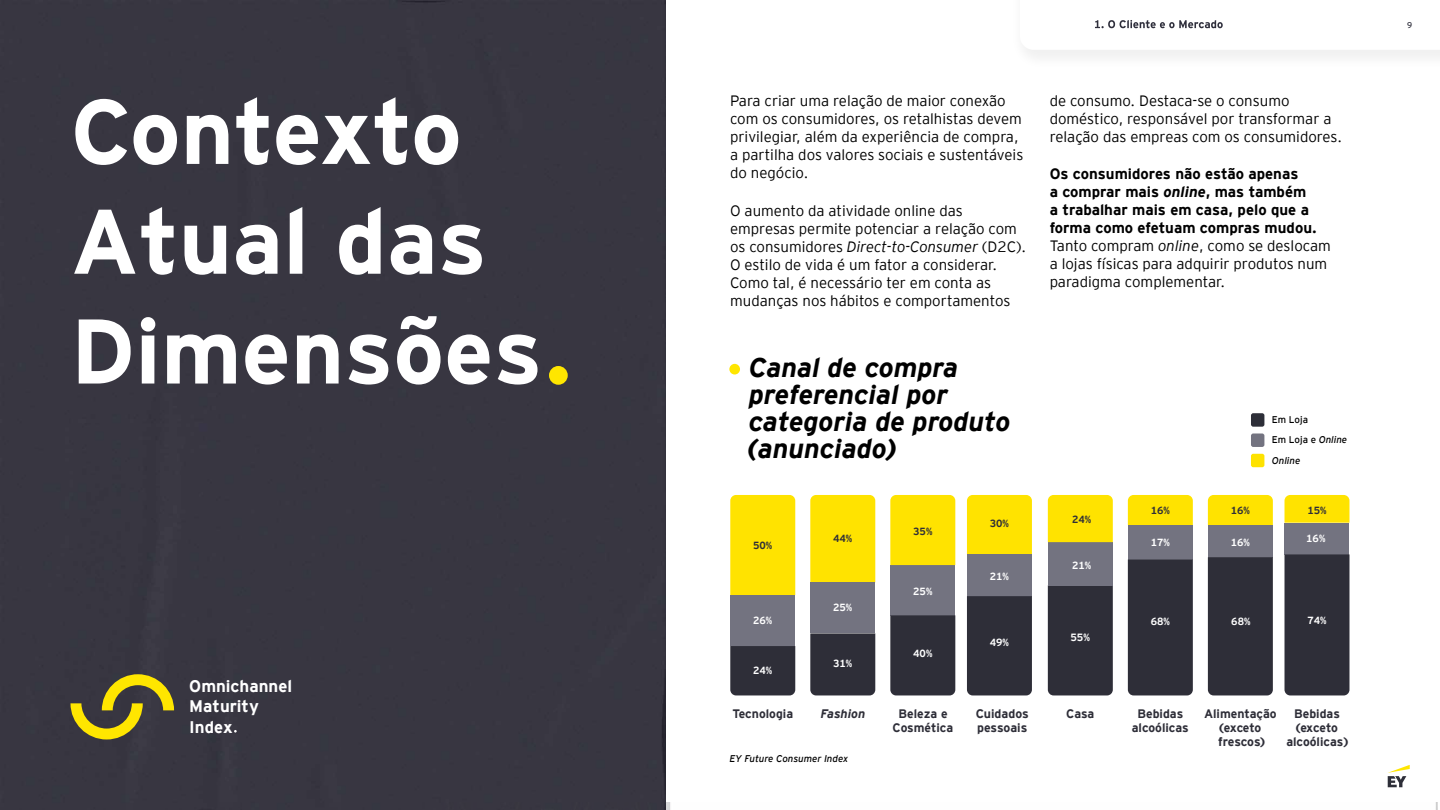
<style>
.page{position:relative;width:1440px;height:810px;background:#fff}
.page>*{position:absolute;margin:0;border:0;box-sizing:border-box;transform-origin:0 0}
.t1{font:700 91.5px/109.8px "EY Interstate";color:#fff}
.t2{font:italic 700 27px/27px "EY Interstate";color:#000}
.t3{font:700 16.8px/20.1px "EY Interstate";color:#fff}
.t4{font:300 15px/18px "EY Interstate";color:#000}
.t5{font:700 15px/18px "EY Interstate";color:#000}
.t6{font:700 12.38px/13.5px "EY Interstate";letter-spacing:-.005em;color:#2e2e38}
.t7{font:italic 700 12.38px "EY Interstate";color:#2e2e38}
.t8{font:700 12.3px/13.7px "EY Interstate";color:#2e2e38;text-align:center}
.t9{font:700 10.5px "EY Interstate";color:#fff}
.t10{font:700 10.35px "EY Interstate";color:#fff}
.t11{font:700 10.35px "EY Interstate";color:#2e2e38}
.t12{font:9.75px/20.2px "EY Interstate";color:#000}
.t13{font:italic 9.75px "EY Interstate";color:#000}
.t14{font:8.25px "EY Interstate";color:#2e2e3b}
.s1{font-style:italic}
.s2{font-weight:300}
.s3{font-weight:300;font-style:italic}
</style>
<div class="page">
<div style="left:0;top:0;width:666px;height:802px;background:#383641"></div>
<div style="left:549px;top:366px;width:19px;height:19px;background:#ffe600;border-radius:50%"></div>
<svg style="left:70px;top:674px;width:104px;height:66px;background:#756c2d"></svg>
<img style="left:0;top:802px;width:1438px;height:8px">
<div style="left:730px;top:495px;width:65px;height:100px;background:#ffe300"></div>
<div style="left:730px;top:595px;width:65px;height:51px;background:#737380"></div>
<div style="left:730px;top:646px;width:65px;height:49px;background:#2e2e38"></div>
<div style="left:810px;top:495px;width:65px;height:87px;background:#ffe300"></div>
<div style="left:810px;top:582px;width:65px;height:51px;background:#737380"></div>
<div style="left:810px;top:633px;width:65px;height:62px;background:#2e2e38"></div>
<div style="left:890px;top:565px;width:65px;height:50px;background:#737380"></div>
<div style="left:890px;top:615px;width:65px;height:80px;background:#2e2e38"></div>
<div style="left:890px;top:495px;width:65px;height:70px;background:#ffe300"></div>
<div style="left:967px;top:495px;width:65px;height:59px;background:#ffe300"></div>
<div style="left:967px;top:554px;width:65px;height:42px;background:#737380"></div>
<div style="left:967px;top:596px;width:65px;height:99px;background:#2e2e38"></div>
<div style="left:1048px;top:585px;width:65px;height:110px;background:#2e2e38"></div>
<div style="left:1048px;top:542px;width:65px;height:43px;background:#737380"></div>
<div style="left:1048px;top:495px;width:65px;height:47px;background:#ffe300"></div>
<div style="left:1128px;top:525px;width:65px;height:35px;background:#737380"></div>
<div style="left:1128px;top:560px;width:65px;height:135px;background:#2e2e38"></div>
<div style="left:1128px;top:495px;width:65px;height:30px;background:#ffe300"></div>
<div style="left:1208px;top:525px;width:65px;height:32px;background:#737380"></div>
<div style="left:1208px;top:495px;width:65px;height:30px;background:#ffe300"></div>
<div style="left:1208px;top:557px;width:65px;height:138px;background:#2e2e38"></div>
<div style="left:1285px;top:495px;width:64px;height:28px;background:#ffe300"></div>
<div style="left:1285px;top:523px;width:64px;height:31px;background:#737380"></div>
<div style="left:1285px;top:554px;width:64px;height:141px;background:#2e2e38"></div>
<div style="left:729px;top:364px;width:11px;height:11px;background:#ffe600;border-radius:50%"></div>
<svg style="left:1388px;top:765px;width:22px;height:22px"></svg>
<div style="left:1069px;top:626px;width:26px;height:29px;background:#2e2e38"></div>
<div style="left:1251px;top:413px;width:13px;height:14px;background:#2d2e38;border-radius:2px"></div>
<div style="left:1251px;top:433px;width:13px;height:14px;background:#737380;border-radius:2px"></div>
<div style="left:1251px;top:454px;width:13px;height:13px;background:#fee200;border-radius:2px"></div>
<div style="left:1010px;top:0;width:430px;height:70px;background:#000;opacity:.06"></div>
<svg style="left:1095px;top:20px;width:128px;height:9px"></svg>
<h1 class="t1" style="left:70px;top:71px;width:474px">Contexto<br>Atual das<br>Dimensões</h1>
<p class="t3" style="left:189px;top:675px;width:104px">Omnichannel<br>Maturity<br>Index</p>
<p class="t4" style="left:730px;top:91px;width:295px">Para criar uma relação de maior conexão com os consumidores, os retalhistas devem privilegiar, além da experiência de compra, a partilha dos valores sociais e sustentáveis do negócio.</p>
<p class="t4" style="left:730px;top:201px;width:297px">O aumento da atividade online das empresas permite potenciar a relação com os consumidores <span class="s1">Direct-to-Consumer</span> (D2C).<br>O estilo de vida é um fator a considerar.<br>Como tal, é necessário ter em conta as mudanças nos hábitos e comportamentos</p>
<h2 class="t2" style="left:749px;top:352px;width:263px">Canal de compra preferencial por categoria de produto (anunciado)</h2>
<p class="t11" style="left:753px;top:538px;width:21px">50%</p>
<p class="t10" style="left:753px;top:613px;width:21px">26%</p>
<p class="t10" style="left:753px;top:663px;width:21px">24%</p>
<p class="t11" style="left:833px;top:531px;width:21px">44%</p>
<p class="t10" style="left:833px;top:600px;width:21px">25%</p>
<p class="t10" style="left:833px;top:656px;width:21px">31%</p>
<p class="t11" style="left:913px;top:524px;width:21px">35%</p>
<p class="t10" style="left:913px;top:584px;width:21px">25%</p>
<p class="t10" style="left:913px;top:646px;width:21px">40%</p>
<p class="t11" style="left:990px;top:516px;width:21px">30%</p>
<p class="t10" style="left:990px;top:569px;width:21px">21%</p>
<p class="t10" style="left:990px;top:635px;width:21px">49%</p>
<p class="t4" style="left:1050px;top:91px;width:294px">de consumo. Destaca-se o consumo doméstico, responsável por transformar a relação das empreas com os consumidores.</p>
<p class="t5" style="left:1050px;top:164px;width:283px">Os consumidores não estão apenas<br>a comprar mais <span class="s1">online</span>, mas também<br>a trabalhar mais em casa, pelo que a forma como efetuam compras mudou.<br><span class="s2">Tanto compram</span> <span class="s3">online</span><span class="s2">, como se deslocam a lojas físicas para adquirir produtos num paradigma complementar.</span></p>
<p class="t11" style="left:1072px;top:512px;width:21px">24%</p>
<p class="t10" style="left:1072px;top:557px;width:21px">21%</p>
<p class="t9" style="left:1070px;top:630px;width:21px">55%</p>
<p class="t10" style="left:1072px;top:635px;width:21px">59%</p>
<p class="t11" style="left:1151px;top:503px;width:21px">16%</p>
<p class="t10" style="left:1151px;top:535px;width:21px">17%</p>
<p class="t10" style="left:1151px;top:614px;width:21px">68%</p>
<p class="t11" style="left:1231px;top:503px;width:21px">16%</p>
<p class="t10" style="left:1231px;top:535px;width:21px">16%</p>
<p class="t12" style="left:1272px;top:409px;width:77px">Em Loja<br>Em Loja e <span class="s1">Online<br>Online</span></p>
<p class="t11" style="left:1307px;top:503px;width:21px">15%</p>
<p class="t10" style="left:1306px;top:531px;width:21px">16%</p>
<p class="t10" style="left:1231px;top:614px;width:21px">68%</p>
<p class="t10" style="left:1307px;top:613px;width:21px">74%</p>
<p class="t8" style="left:732px;top:706px;width:62px">Tecnologia</p>
<p class="t8" style="left:893px;top:706px;width:62px">Beleza e<br>Cosmética</p>
<p class="t8" style="left:1066px;top:706px;width:30px">Casa</p>
<p class="t8" style="left:1132px;top:706px;width:59px">Bebidas alcoólicas</p>
<p class="t8" style="left:1204px;top:706px;width:74px">Alimentação (exceto</p>
<p class="t8" style="left:1286px;top:706px;width:63px">Bebidas (exceto alcoólicas)</p>
<p class="t7" style="left:821px;top:705px;width:46px">Fashion</p>
<p class="t6" style="left:976px;top:706px;width:55px">Cuidados pessoais</p>
<p class="t6" style="left:1218px;top:734px;width:48px">frescos)</p>
<p class="t13" style="left:729px;top:752px;width:120px">EY Future Consumer Index</p>
<p class="t14" style="left:1407px;top:19px;width:7px">9</p>
</div>
